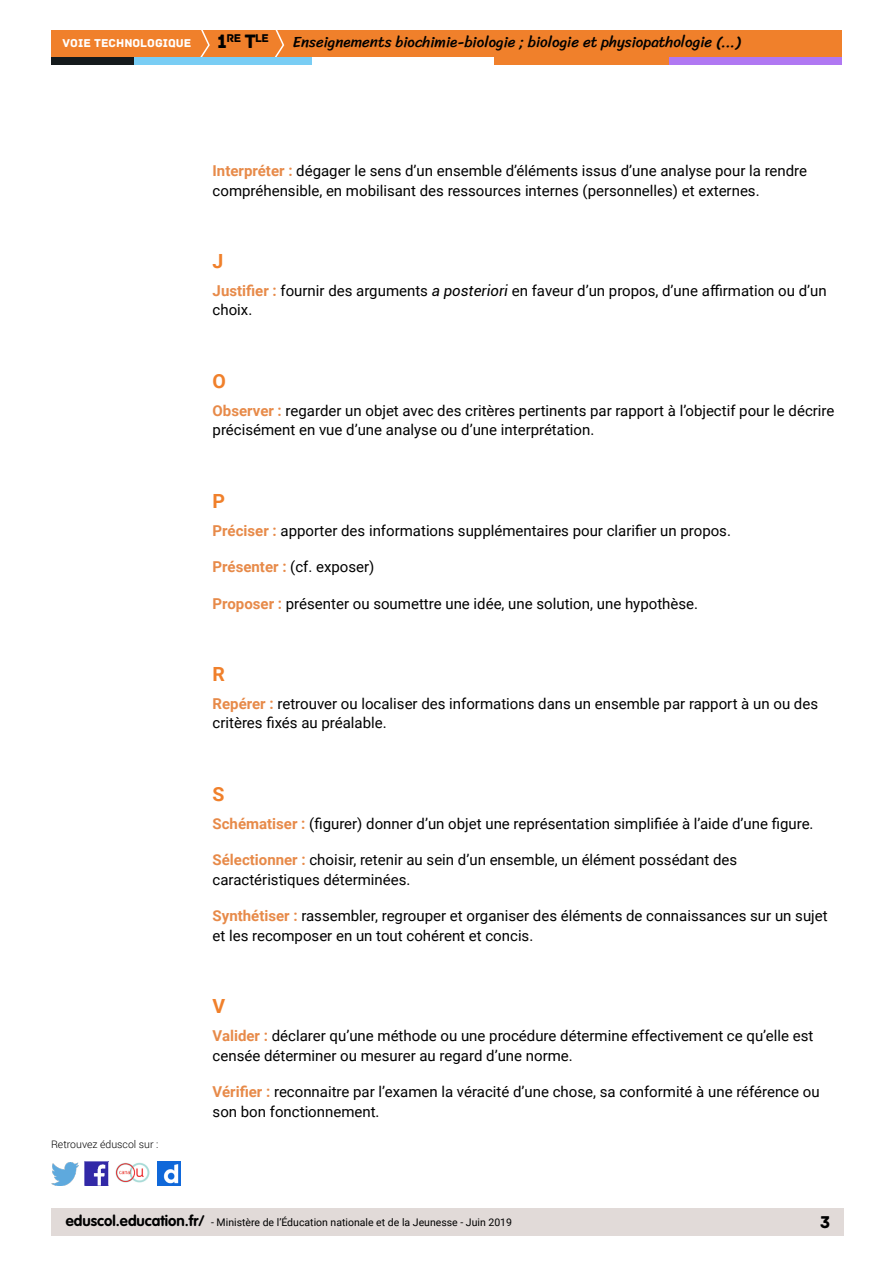
<style>
.page{position:relative;width:893px;height:1263px;background:#fff}
.page>*{position:absolute;margin:0;border:0;box-sizing:border-box;transform-origin:0 0}
.t1{font:700 19.5px "Roboto";color:#f0802b}
.t2{font:18px "Archive";color:#000}
.t3{font:15px/19.5px "Roboto";color:#000}
.t4{font:15px "Sriracha";color:#000}
.t5{font:12px "Archive";color:#fff}
.t6{font:11.85px "Archive";color:#000}
.t7{font:10.5px "Roboto";color:#000}
.t8{font:300 10.5px "Roboto";color:#000}
.s1{font-size:20.4px}
.s2{font-weight:700;color:#e78a49}
.s3{font-style:italic}
.s4{font-family:"VAG Rounded Std";font-weight:700;font-size:15px}
</style>
<div class="page">
<div style="left:51px;top:1209px;width:792px;height:27px;background:#e1dad8"></div>
<img style="left:85px;top:1162px;width:23px;height:23px">
<img style="left:51px;top:1163px;width:28px;height:22px">
<img style="left:158px;top:1162px;width:22px;height:23px">
<img style="left:115px;top:1162px;width:35px;height:21px">
<div style="left:51px;top:30px;width:791px;height:27px;background:#f0802b"></div>
<svg style="left:200px;top:30px;width:10px;height:27px"></svg>
<svg style="left:275px;top:30px;width:10px;height:27px"></svg>
<div style="left:133px;top:57px;width:179px;height:8px;background:#79cdf4"></div>
<div style="left:51px;top:57px;width:82px;height:8px;background:#141a1c"></div>
<div style="left:667px;top:57px;width:175px;height:8px;background:#b078f2"></div>
<div style="left:494px;top:57px;width:175px;height:8px;background:#f0802b"></div>
<p class="t6" style="left:217px;top:31px;width:53px"><span class="s1">1</span>RE <span class="s1">T</span>LE</p>
<p class="t5" style="left:63px;top:36px;width:130px">VOIE TECHNOLOGIQUE</p>
<p class="t4" style="left:293px;top:33px;width:449px">Enseignements biochimie-biologie ; biologie et physiopathologie (...)</p>
<p class="t3" style="left:213px;top:160px;width:596px"><span class="s2">Interpréter :</span> dégager le sens d’un ensemble d’éléments issus d’une analyse pour la rendre compréhensible, en mobilisant des ressources internes (personnelles) et externes.</p>
<h1 class="t1" style="left:213px;top:247px;width:12px">J</h1>
<p class="t3" style="left:213px;top:280px;width:616px"><span class="s2">Justifier :</span> fournir des arguments <span class="s3">a posteriori</span> en faveur d’un propos, d’une affirmation ou d’un choix.</p>
<h1 class="t1" style="left:213px;top:367px;width:15px">O</h1>
<p class="t3" style="left:213px;top:400px;width:623px"><span class="s2">Observer :</span> regarder un objet avec des critères pertinents par rapport à l’objectif pour le décrire précisément en vue d’une analyse ou d’une interprétation.</p>
<h1 class="t1" style="left:213px;top:487px;width:14px">P</h1>
<p class="t3" style="left:213px;top:520px;width:520px"><span class="s2">Préciser :</span> apporter des informations supplémentaires pour clarifier un propos.</p>
<p class="t3" style="left:213px;top:556px;width:163px"><span class="s2">Présenter :</span> (cf. exposer)</p>
<p class="t3" style="left:213px;top:593px;width:487px"><span class="s2">Proposer :</span> présenter ou soumettre une idée, une solution, une hypothèse.</p>
<h1 class="t1" style="left:213px;top:660px;width:14px">R</h1>
<p class="t3" style="left:213px;top:693px;width:607px"><span class="s2">Repérer :</span> retrouver ou localiser des informations dans un ensemble par rapport à un ou des critères fixés au préalable.</p>
<h1 class="t1" style="left:213px;top:780px;width:13px">S</h1>
<p class="t3" style="left:213px;top:813px;width:602px"><span class="s2">Schématiser :</span> (figurer) donner d’un objet une représentation simplifiée à l’aide d’une figure.</p>
<p class="t3" style="left:213px;top:849px;width:526px"><span class="s2">Sélectionner :</span> choisir, retenir au sein d’un ensemble, un élément possédant des caractéristiques déterminées.</p>
<p class="t3" style="left:213px;top:905px;width:617px"><span class="s2">Synthétiser :</span> rassembler, regrouper et organiser des éléments de connaissances sur un sujet et les recomposer en un tout cohérent et concis.</p>
<p class="t8" style="left:51px;top:1137px;width:109px">Retrouvez éduscol sur :</p>
<h1 class="t1" style="left:213px;top:992px;width:14px">V</h1>
<p class="t3" style="left:213px;top:1025px;width:602px"><span class="s2">Valider :</span> déclarer qu’une méthode ou une procédure détermine effectivement ce qu’elle est censée déterminer ou mesurer au regard d’une norme.</p>
<p class="t3" style="left:213px;top:1081px;width:608px"><span class="s2">Vérifier :</span> reconnaitre par l’examen la véracité d’une chose, sa conformité à une référence ou son bon fonctionnement.</p>
<p class="t7" style="left:66px;top:1215px;width:448px"><span class="s4">eduscol.education.fr/</span> - Ministère de l’Éducation nationale et de la Jeunesse - Juin 2019</p>
<p class="t2" style="left:820px;top:1211px;width:12px">3</p>
</div>
